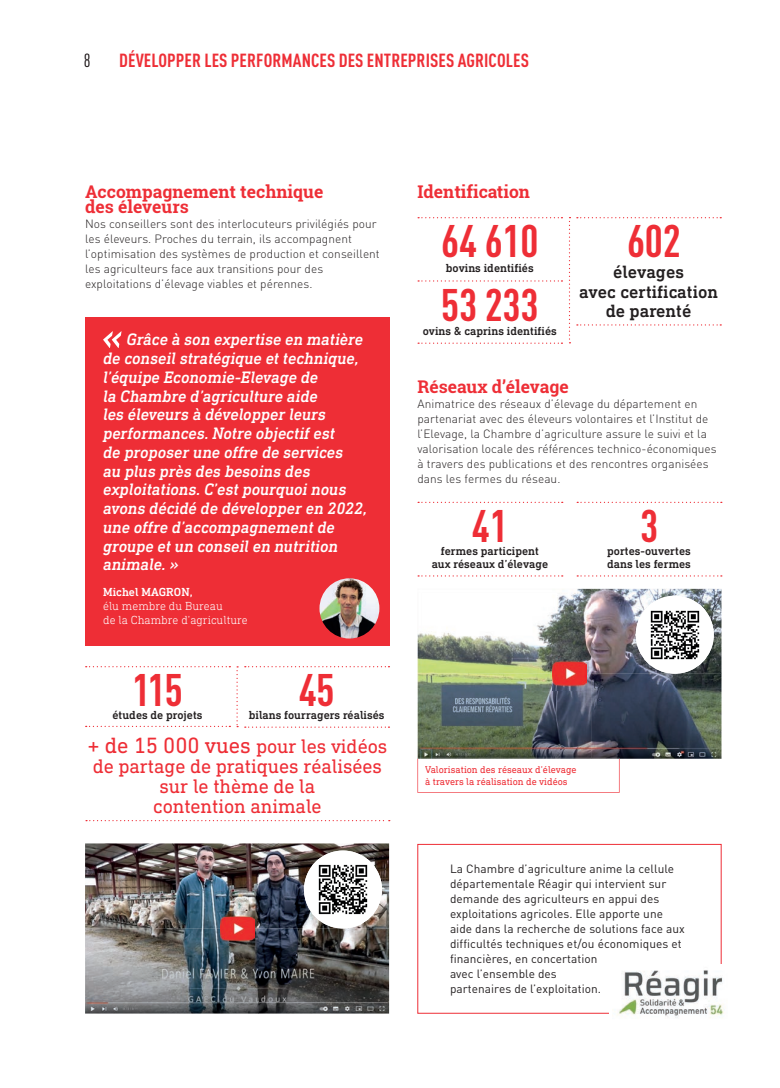
<style>
.page{position:relative;width:780px;height:1088px;background:#fff}
.page>*{position:absolute;margin:0;border:0;box-sizing:border-box;transform-origin:0 0}
.t1{font:700 condensed 45px "DINOT";letter-spacing:-.005em;color:#ee2e36}
.t2{font:20px/20px "DIN Next Slab Pro";letter-spacing:-.005em;color:#ee2e36;text-align:center}
.t3{font:700 condensed 18.75px "DINOT";letter-spacing:.005em;color:#ee2e36}
.t4{font:condensed 18.75px "DINOT";color:#110a0c}
.t5{font:500 18.12px/19.4px "DIN Next Slab Pro";color:#231f20;text-align:center}
.t6{font:700 17.5px/15px "Roboto Slab";color:#ee2e36}
.t7{font:italic 500 16.88px/18.8px "DIN Next Slab Pro";color:#fff}
.t8{font:300 11.88px/15px "DINOT";letter-spacing:.005em;color:#231f20}
.t9{font:11.88px/15px "DINOT";letter-spacing:.005em;color:#231f20}
.t10{font:500 11.88px/13.1px "DIN Next Slab Pro";color:#231f20;text-align:center}
.t11{font:300 11.88px/14.4px "DIN Next Slab Pro";color:#fff}
.t12{font:500 11.88px "DIN Next Slab Pro";color:#fff}
.t13{font:10px/12px "DIN Next Slab Pro";color:#ee2e36}
.s1{font-size:22.5px}
</style>
<div class="page">
<div style="left:85px;top:317px;width:305px;height:329px;background:#ee2e36"></div>
<svg style="left:103px;top:331px;width:18px;height:17px"></svg>
<img style="left:319px;top:578px;width:60px;height:60px;border-radius:30px">
<svg style="left:236px;top:666px;width:2px;height:61px"></svg>
<svg style="left:86px;top:820px;width:304px;height:1px"></svg>
<svg style="left:86px;top:666px;width:144px;height:1px"></svg>
<svg style="left:86px;top:726px;width:144px;height:1px"></svg>
<svg style="left:245px;top:666px;width:144px;height:1px"></svg>
<svg style="left:245px;top:726px;width:144px;height:2px"></svg>
<img style="left:85px;top:843px;width:304px;height:170px">
<img style="left:220px;top:911px;width:34px;height:34px">
<div style="left:304px;top:850px;width:78px;height:78px;background:#fff;border-radius:50%"></div>
<img style="left:312px;top:859px;width:61px;height:61px">
<svg style="left:417px;top:759px;width:202px;height:34px"></svg>
<svg style="left:418px;top:217px;width:144px;height:1px"></svg>
<svg style="left:418px;top:280px;width:144px;height:2px"></svg>
<svg style="left:418px;top:343px;width:144px;height:1px"></svg>
<svg style="left:577px;top:217px;width:144px;height:1px"></svg>
<svg style="left:577px;top:324px;width:144px;height:2px"></svg>
<svg style="left:569px;top:217px;width:1px;height:126px"></svg>
<svg style="left:418px;top:502px;width:144px;height:1px"></svg>
<svg style="left:418px;top:575px;width:144px;height:1px"></svg>
<svg style="left:577px;top:502px;width:144px;height:1px"></svg>
<svg style="left:577px;top:575px;width:144px;height:1px"></svg>
<img style="left:417px;top:589px;width:304px;height:170px">
<img style="left:417px;top:758px;width:202px;height:1px">
<img style="left:553px;top:657px;width:33px;height:34px">
<div style="left:635px;top:596px;width:78px;height:78px;background:#fff;border-radius:50%"></div>
<img style="left:644px;top:604px;width:61px;height:61px">
<div style="left:417px;top:844px;width:304px;height:169px;border:1px solid #ee2e36"></div>
<div style="left:609px;top:964px;width:123px;height:58px;background:#fff"></div>
<img style="left:617px;top:970px;width:108px;height:48px">
<h3 class="t4" style="left:84px;top:50px;width:8px">8</h3>
<h3 class="t3" style="left:119px;top:49px;width:411px">DÉVELOPPER LES PERFORMANCES DES ENTREPRISES AGRICOLES</h3>
<h3 class="t6" style="left:85px;top:184px;width:240px">Accompagnement technique des éleveurs</h3>
<p class="t8" style="left:85px;top:216px;width:296px">Nos conseillers sont des interlocuteurs privilégiés pour les éleveurs. Proches du terrain, ils accompagnent l’optimisation des systèmes de production et conseillent les agriculteurs face aux transitions pour des exploitations d’élevage viables et pérennes.</p>
<p class="t7" style="left:103px;top:330px;width:265px;text-indent:23px">Grâce à son expertise en matière de conseil stratégique et technique, l’équipe Economie-Elevage de<br>la Chambre d’agriculture aide<br>les éleveurs à développer leurs performances. Notre objectif est<br>de proposer une offre de services<br>au plus près des besoins des exploitations. C’est pourquoi nous avons décidé de développer en 2022, une offre d’accompagnement de groupe et un conseil en nutrition animale. »</p>
<p class="t12" style="left:103px;top:585px;width:91px">Michel MAGRON,</p>
<p class="t11" style="left:103px;top:599px;width:146px">élu membre du Bureau<br>de la Chambre d’agriculture</p>
<h1 class="t1" style="left:132px;top:663px;width:52px">115</h1>
<p class="t10" style="left:112px;top:709px;width:91px">études de projets</p>
<h1 class="t1" style="left:299px;top:663px;width:37px">45</h1>
<p class="t10" style="left:249px;top:709px;width:137px">bilans fourragers réalisés</p>
<h2 class="t2" style="left:87px;top:736px;width:301px"><span class="s1">+ de 15 000 vues</span> pour les vidéos de partage de pratiques réalisées sur le thème de la<br>contention animale</h2>
<h3 class="t6" style="left:417px;top:184px;width:114px">Identification</h3>
<h1 class="t1" style="left:441px;top:214px;width:99px">64 610</h1>
<p class="t10" style="left:446px;top:262px;width:89px">bovins identifiés</p>
<h1 class="t1" style="left:441px;top:277px;width:99px">53 233</h1>
<p class="t10" style="left:422px;top:325px;width:136px">ovins &amp; caprins identifiés</p>
<h1 class="t1" style="left:627px;top:214px;width:55px">602</h1>
<h3 class="t5" style="left:579px;top:262px;width:140px">élevages<br>avec certification de parenté</h3>
<h3 class="t6" style="left:417px;top:379px;width:153px">Réseaux d’élevage</h3>
<p class="t8" style="left:417px;top:396px;width:301px">Animatrice des réseaux d’élevage du département en partenariat avec des éleveurs volontaires et l’Institut de l’Elevage, la Chambre d’agriculture assure le suivi et la valorisation locale des références technico-économiques à travers des publications et des rencontres organisées dans les fermes du réseau.</p>
<h1 class="t1" style="left:472px;top:499px;width:37px">41</h1>
<p class="t10" style="left:431px;top:544px;width:118px">fermes participent aux réseaux d’élevage</p>
<h1 class="t1" style="left:640px;top:499px;width:20px">3</h1>
<p class="t10" style="left:607px;top:544px;width:85px;text-align:left">portes-ouvertes dans les fermes</p>
<p class="t13" style="left:425px;top:763px;width:153px">Valorisation des réseaux d’élevage à travers la réalisation de vidéos</p>
<p class="t9" style="left:450px;top:861px;width:236px">La Chambre d’agriculture anime la cellule départementale Réagir qui intervient sur demande des agriculteurs en appui des exploitations agricoles. Elle apporte une aide dans la recherche de solutions face aux difficultés techniques et/ou économiques et financières, en concertation<br>avec l’ensemble des<br>partenaires de l’exploitation.</p>
</div>
